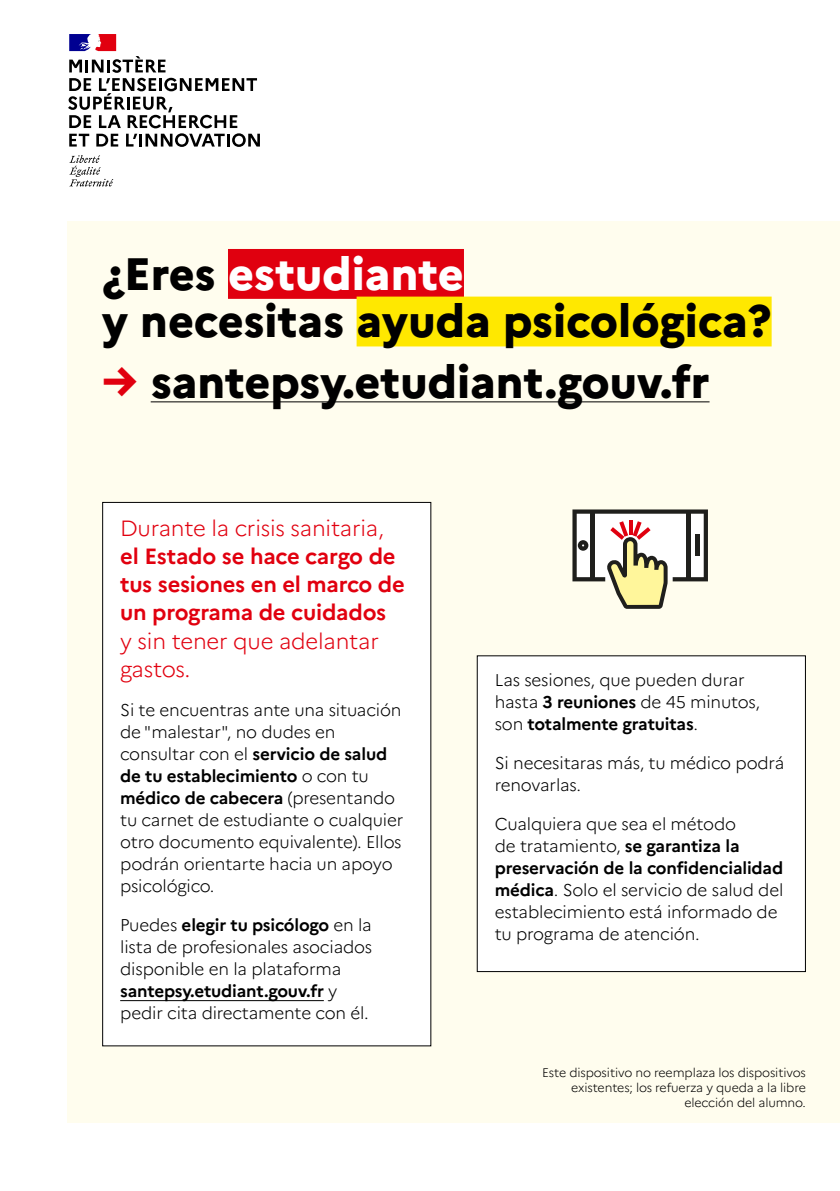
<style>
.page{position:relative;width:840px;height:1191px;background:#fff}
.page>*{position:absolute;margin:0;border:0;box-sizing:border-box;transform-origin:0 0}
.t1{font:800 45.4px/47.6px "Marianne";color:#000}
.t2{font:700 22px/28px "Marianne";letter-spacing:-.01em;color:#e1000f}
.t3{font:300 22px/28px "Marianne";letter-spacing:-.01em;color:#e1000f}
.t4{font:300 17px/22px "Marianne";letter-spacing:-.01em;color:#000}
.t5{font:300 12.4px/14.8px "Marianne";letter-spacing:-.01em;color:#000;text-align:right}
.s1{color:#fff}
.s2{color:#e1000f}
.s3{font-weight:700}
</style>
<div class="page">
<div style="left:67px;top:221px;width:772px;height:901px;background:#fffdee"></div>
<div style="left:103px;top:502px;width:327px;height:543px;background:#fff"></div>
<hr style="left:120px;top:1000px;width:203px;height:1px;background:#000">
<svg style="left:572px;top:509px;width:135px;height:100px"></svg>
<svg style="left:69px;top:155px;width:44px;height:31px"></svg>
<svg style="left:68px;top:34px;width:192px;height:113px"></svg>
<div style="left:477px;top:656px;width:328px;height:315px;background:#fff"></div>
<div style="left:228px;top:249px;width:235px;height:50px;background:#e0000f"></div>
<div style="left:356px;top:296px;width:415px;height:50px;background:#ffe800"></div>
<hr style="left:151px;top:401px;width:558px;height:1px;background:#000">
<h1 class="t1" style="left:102px;top:250px;width:670px">¿Eres <span class="s1">estudiante<br></span>y necesitas ayuda psicológica?</h1>
<h1 class="t1" style="left:102px;top:358px;width:608px"><span class="s2">→</span> santepsy.etudiant.gouv.fr</h1>
<p class="t3" style="left:120px;top:514px;width:265px">Durante la crisis sanitaria,</p>
<p class="t2" style="left:120px;top:542px;width:286px">el Estado se hace cargo de tus sesiones en el marco de un programa de cuidados</p>
<p class="t3" style="left:120px;top:626px;width:260px">y sin tener que adelantar gastos.</p>
<p class="t4" style="left:120px;top:698px;width:285px">Si te encuentras ante una situación de "malestar", no dudes en consultar con el <span class="s3">servicio de salud de tu establecimiento</span> o con tu <span class="s3">médico de cabecera</span> (presentando tu carnet de estudiante o cualquier otro documento equivalente). Ellos podrán orientarte hacia un apoyo psicológico.</p>
<p class="t4" style="left:120px;top:913px;width:253px">Puedes <span class="s3">elegir tu psicólogo</span> en la lista de profesionales asociados disponible en la plataforma <span class="s3">santepsy.etudiant.gouv.fr</span> y pedir cita directamente con él.</p>
<p class="t4" style="left:494px;top:669px;width:267px">Las sesiones, que pueden durar hasta <span class="s3">3 reuniones</span> de 45 minutos, son <span class="s3">totalmente gratuitas</span>.</p>
<p class="t4" style="left:494px;top:752px;width:291px">Si necesitaras más, tu médico podrá renovarlas.</p>
<p class="t4" style="left:494px;top:813px;width:290px">Cualquiera que sea el método<br>de tratamiento, <span class="s3">se garantiza la preservación de la confidencialidad médica</span>. Solo el servicio de salud del establecimiento está informado de tu programa de atención.</p>
<p class="t5" style="left:542px;top:1065px;width:265px">Este dispositivo no reemplaza los dispositivos existentes; los refuerza y queda a la libre elección del alumno.</p>
</div>
